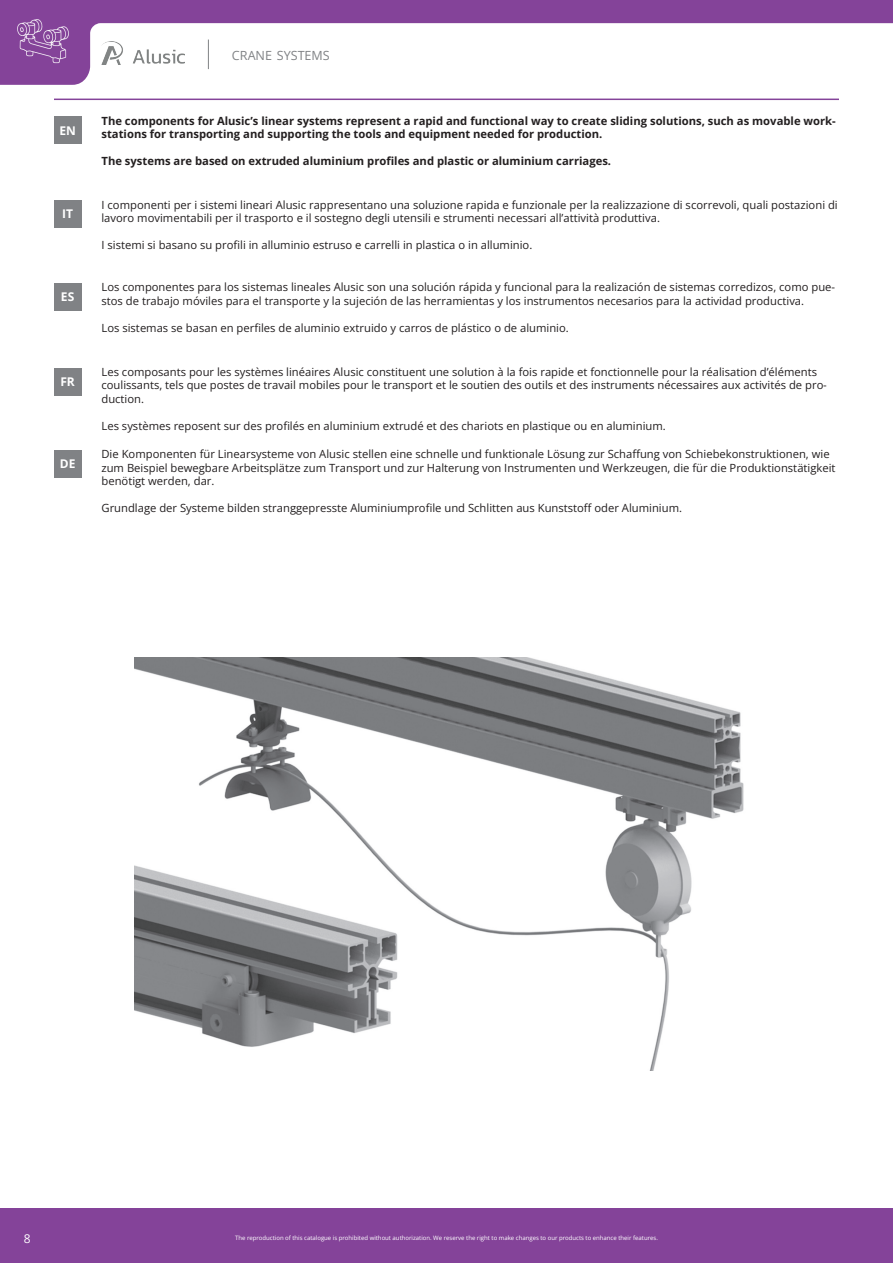
<style>
.page{position:relative;width:893px;height:1263px;background:#fff}
.page>*{position:absolute;margin:0;border:0;box-sizing:border-box;transform-origin:0 0}
.t1{font:12.6px "Open Sans";color:#808285}
.t2{font:700 12px "Open Sans";color:#fff}
.t3{font:12px "Open Sans";color:#fff}
.t4{font:11.25px/13.5px "Open Sans";color:#231f20}
.t5{font:700 11.25px/13.5px "Open Sans";color:#231f20}
.t6{font:6px "Open Sans";color:#fff}
</style>
<div class="page">
<hr style="left:54px;top:99px;width:785px;height:1px;background:#844399">
<svg style="left:0;top:0;width:893px;height:85px"></svg>
<img style="left:14px;top:13px;width:57px;height:56px">
<svg style="left:208px;top:40px;width:1px;height:29px"></svg>
<div style="left:0;top:1208px;width:893px;height:55px;background:#844399"></div>
<div style="left:54px;top:117px;width:27px;height:27px;background:#808285"></div>
<div style="left:54px;top:201px;width:27px;height:27px;background:#808285"></div>
<div style="left:54px;top:283px;width:27px;height:27px;background:#808285"></div>
<div style="left:54px;top:368px;width:27px;height:27px;background:#808285"></div>
<div style="left:54px;top:450px;width:27px;height:27px;background:#808285"></div>
<img style="left:134px;top:657px;width:610px;height:413px">
<p class="t2" style="left:59px;top:122px;width:18px">EN</p>
<p class="t2" style="left:62px;top:206px;width:12px">IT</p>
<p class="t2" style="left:61px;top:288px;width:15px">ES</p>
<p class="t2" style="left:60px;top:373px;width:16px">FR</p>
<p class="t2" style="left:60px;top:455px;width:17px">DE</p>
<p class="t1" style="left:232px;top:47px;width:99px">CRANE SYSTEMS</p>
<p class="t5" style="left:101px;top:114px;width:736px">The components for Alusic’s linear systems represent a rapid and functional way to create sliding solutions, such as movable work&shy;stations for transporting and supporting the tools and equipment needed for production.</p>
<p class="t5" style="left:101px;top:154px;width:511px">The systems are based on extruded aluminium profiles and plastic or aluminium carriages.</p>
<p class="t4" style="left:101px;top:198px;width:738px">I componenti per i sistemi lineari Alusic rappresentano una soluzione rapida e funzionale per la realizzazione di scorrevoli, quali postazioni di lavoro movimentabili per il trasporto e il sostegno degli utensili e strumenti necessari all’attività produttiva.</p>
<p class="t4" style="left:101px;top:238px;width:432px">I sistemi si basano su profili in alluminio estruso e carrelli in plastica o in alluminio.</p>
<p class="t4" style="left:101px;top:280px;width:735px">Los componentes para los sistemas lineales Alusic son una solución rápida y funcional para la realización de sistemas corredizos, como pue&shy;stos de trabajo móviles para el transporte y la sujeción de las herramientas y los instrumentos necesarios para la actividad productiva.</p>
<p class="t4" style="left:101px;top:320px;width:469px">Los sistemas se basan en perfiles de aluminio extruido y carros de plástico o de aluminio.</p>
<p class="t4" style="left:101px;top:365px;width:727px">Les composants pour les systèmes linéaires Alusic constituent une solution à la fois rapide et fonctionnelle pour la réalisation d’éléments coulissants, tels que postes de travail mobiles pour le transport et le soutien des outils et des instruments nécessaires aux activités de pro&shy;duction.</p>
<p class="t4" style="left:101px;top:419px;width:566px">Les systèmes reposent sur des profilés en aluminium extrudé et des chariots en plastique ou en aluminium.</p>
<p class="t4" style="left:101px;top:447px;width:736px">Die Komponenten für Linearsysteme von Alusic stellen eine schnelle und funktionale Lösung zur Schaffung von Schiebekonstruktionen, wie zum Beispiel bewegbare Arbeitsplätze zum Transport und zur Halterung von Instrumenten und Werkzeugen, die für die Produktionstätigkeit benötigt werden, dar.</p>
<p class="t4" style="left:101px;top:501px;width:582px">Grundlage der Systeme bilden stranggepresste Aluminiumprofile und Schlitten aus Kunststoff oder Aluminium.</p>
<p class="t3" style="left:24px;top:1230px;width:8px">8</p>
<p class="t6" style="left:235px;top:1233px;width:424px">The reproduction of this catalogue is prohibited without authorization. We reserve the right to make changes to our products to enhance their features.</p>
</div>
